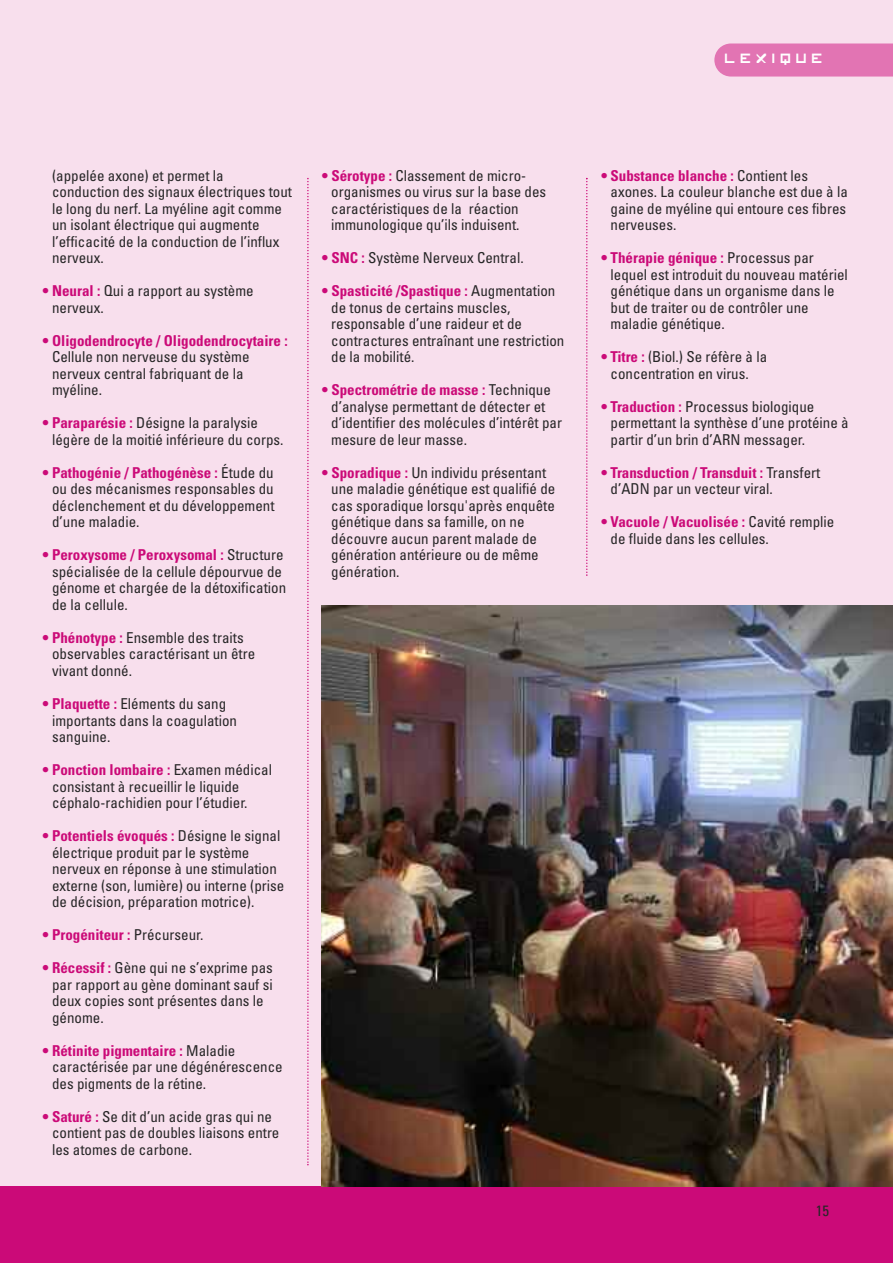
<style>
.page{position:relative;width:893px;height:1263px;background:#f8dfed}
.page>*{position:absolute;margin:0;border:0;box-sizing:border-box;transform-origin:0 0}
.t1{font:condensed 15px/16.5px "Univers";color:#272627}
.t2{font:700 condensed 15px "Univers";color:#cb0a78}
.t3{font:15px "ELA imagine";letter-spacing:.3em;color:#fff}
.s1{font-weight:700;color:#cb0a78}
.s2{font-weight:400;color:#272627}
</style>
<div class="page">
<div style="left:0;top:1186px;width:893px;height:77px;background:#cb0a78"></div>
<img style="left:322px;top:606px;width:571px;height:580px">
<div style="left:714px;top:44px;width:179px;height:33px;background:#e274b3"></div>
<svg style="left:586px;top:178px;width:2px;height:398px"></svg>
<svg style="left:307px;top:178px;width:2px;height:987px"></svg>
<p class="t3" style="left:725px;top:54px;width:100px">LExIquE</p>
<p class="t1" style="left:52px;top:169px;width:241px">(appelée axone) et permet la conduction des signaux électriques tout le long du nerf. La myéline agit comme un isolant électrique qui augmente l’efficacité de la conduction de l’influx nerveux.</p>
<p class="t1" style="left:52px;top:284px;width:203px;text-indent:-10px"><span class="s1">• Neural :</span> Qui a rapport au système nerveux.</p>
<p class="t2" style="left:43px;top:335px;width:247px">• Oligodendrocyte / Oligodendrocytaire :</p>
<p class="t1" style="left:52px;top:350px;width:199px">Cellule non nerveuse du système nerveux central fabriquant de la myéline.</p>
<p class="t1" style="left:52px;top:416px;width:233px;text-indent:-10px"><span class="s1">• Paraparésie :</span> Désigne la paralysie légère de la moitié inférieure du corps.</p>
<p class="t1" style="left:52px;top:466px;width:224px;text-align:justify;text-indent:-10px"><span class="s1">• Pathogénie / Pathogénèse :</span> Étude du ou des mécanismes responsables du déclenchement et du développement d’une maladie.</p>
<p class="t1" style="left:52px;top:548px;width:236px;text-indent:-10px"><span class="s1">• Peroxysome / Peroxysomal :</span> Structure spécialisée de la cellule dépourvue de génome et chargée de la détoxification de la cellule.</p>
<p class="t1" style="left:52px;top:631px;width:205px;text-indent:-10px"><span class="s1">• Phénotype :</span> Ensemble des traits observables caractérisant un être vivant donné.</p>
<p class="t1" style="left:52px;top:697px;width:186px;text-indent:-10px"><span class="s1">• Plaquette :</span> Eléments du sang importants dans la coagulation sanguine.</p>
<p class="t1" style="left:52px;top:763px;width:221px;text-indent:-10px"><span class="s1">• Ponction lombaire :</span> Examen médical consistant à recueillir le liquide céphalo-rachidien pour l’étudier.</p>
<p class="t1" style="left:52px;top:829px;width:234px;text-indent:-10px"><span class="s1">• Potentiels évoqués :</span> Désigne le signal électrique produit par le système nerveux en réponse à une stimulation externe (son, lumière) ou interne (prise de décision, préparation motrice).</p>
<p class="t2" style="left:43px;top:929px;width:162px">• Progéniteur : <span class="s2">Précurseur.</span></p>
<p class="t1" style="left:52px;top:961px;width:222px;text-indent:-10px"><span class="s1">• Récessif :</span> Gène qui ne s’exprime pas par rapport au gène dominant sauf si deux copies sont présentes dans le génome.</p>
<p class="t1" style="left:52px;top:1043px;width:232px;text-indent:-10px"><span class="s1">• Rétinite pigmentaire :</span> Maladie caractérisée par une dégénérescence des pigments de la rétine.</p>
<p class="t1" style="left:52px;top:1109px;width:229px;text-indent:-10px"><span class="s1">• Saturé :</span> Se dit d’un acide gras qui ne contient pas de doubles liaisons entre les atomes de carbone.</p>
<p class="t1" style="left:331px;top:169px;width:216px;text-indent:-10px"><span class="s1">• Sérotype :</span> Classement de micro&shy;organismes ou virus sur la base des caractéristiques de la réaction immunologique qu’ils induisent.</p>
<p class="t1" style="left:322px;top:251px;width:203px"><span class="s1">• SNC :</span> Système Nerveux Central.</p>
<p class="t1" style="left:331px;top:284px;width:235px;text-indent:-10px"><span class="s1">• Spasticité /Spastique :</span> Augmentation de tonus de certains muscles, responsable d’une raideur et de contractures entraînant une restriction de la mobilité.</p>
<p class="t1" style="left:331px;top:383px;width:232px;text-indent:-10px"><span class="s1">• Spectrométrie de masse :</span> Technique d’analyse permettant de détecter et d’identifier des molécules d’intérêt par mesure de leur masse.</p>
<p class="t1" style="left:331px;top:466px;width:226px;text-indent:-10px"><span class="s1">• Sporadique :</span> Un individu présentant une maladie génétique est qualifié de cas sporadique lorsqu'après enquête génétique dans sa famille, on ne découvre aucun parent malade de génération antérieure ou de même génération.</p>
<p class="t1" style="left:611px;top:169px;width:239px;text-indent:-10px"><span class="s1">• Substance blanche :</span> Contient les axones. La couleur blanche est due à la gaine de myéline qui entoure ces fibres nerveuses.</p>
<p class="t1" style="left:611px;top:251px;width:239px;text-indent:-10px"><span class="s1">• Thérapie génique :</span> Processus par lequel est introduit du nouveau matériel génétique dans un organisme dans le but de traiter ou de contrôler une maladie génétique.</p>
<p class="t1" style="left:601px;top:350px;width:168px;text-align:center"><span class="s1">• Titre :</span> (Biol.) Se réfère à la concentration en virus.</p>
<p class="t1" style="left:611px;top:400px;width:240px;text-indent:-10px"><span class="s1">• Traduction :</span> Processus biologique permettant la synthèse d’une protéine à partir d’un brin d’ARN messager.</p>
<p class="t1" style="left:611px;top:466px;width:211px;text-indent:-10px"><span class="s1">• Transduction / Transduit :</span> Transfert d’ADN par un vecteur viral.</p>
<p class="t1" style="left:611px;top:515px;width:225px;text-indent:-10px"><span class="s1">• Vacuole / Vacuolisée :</span> Cavité remplie de fluide dans les cellules.</p>
<p class="t1" style="left:816px;top:1204px;width:15px">15</p>
</div>
